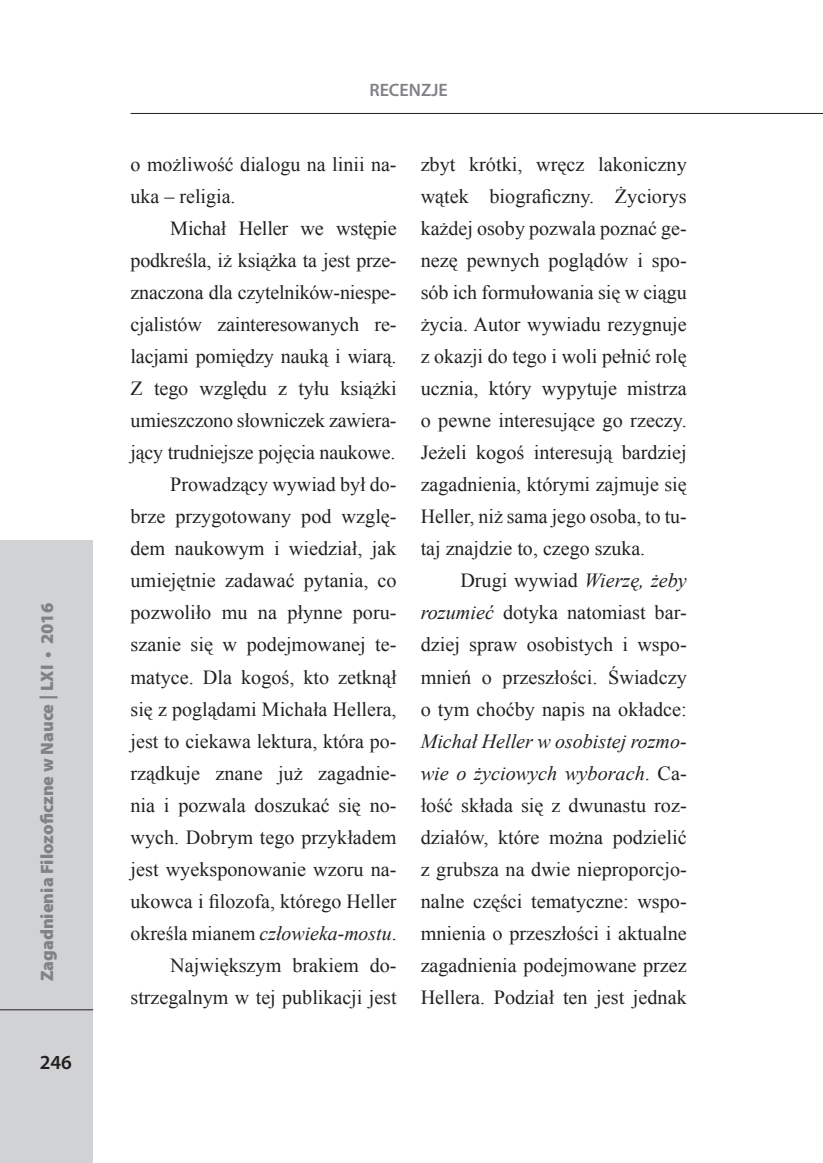
<style>
.page{position:relative;width:823px;height:1163px;background:#fff}
.page>*{position:absolute;margin:0;border:0;box-sizing:border-box;transform-origin:0 0}
.Tekst_recenzje_ZF{font:20px/32px "Times New Roman";color:#231f20;text-align:justify}
.t1{font:600 20px "Myriad Pro";color:#231f20}
.t2{font:900 18px "Myriad Pro";color:#808285}
.t3{font:600 18px "Myriad Pro";color:#808285}
.s1{font-style:italic}
</style>
<div class="page">
<div style="left:0;top:540px;width:93px;height:622px;background:#d1d2d4"></div>
<hr style="left:130px;top:113px;width:692px;height:1px;background:#231f20">
<hr style="left:0;top:1009px;width:93px;height:1px;background:#231f20">
<p class="t2" style="left:35px;top:981px;width:380px;rotate:-90deg">Zagadnienia Filozoficzne w Nauce | LXI • 2016</p>
<p class="t1" style="left:40px;top:1049px;width:34px">246</p>
<p class="t3" style="left:369px;top:79px;width:80px">RECENZJE</p>
<p class="Tekst_recenzje_ZF" style="left:130px;top:148px;width:267px">o możliwość dialogu na linii na&shy;uka – religia.</p>
<p class="Tekst_recenzje_ZF" style="left:130px;top:212px;width:267px;text-indent:40px">Michał Heller we wstępie podkreśla, iż książka ta jest prze&shy;znaczona dla czytelników-niespe&shy;cjalistów zainteresowanych re&shy;lacjami pomiędzy nauką i wiarą.<br>Z tego względu z tyłu książki umieszczono słowniczek zawiera&shy;jący trudniejsze pojęcia naukowe.</p>
<p class="Tekst_recenzje_ZF" style="left:130px;top:468px;width:267px;text-indent:40px">Prowadzący wywiad był do&shy;brze przygotowany pod wzglę&shy;dem naukowym i wiedział, jak umiejętnie zadawać pytania, co pozwoliło mu na płynne poru&shy;szanie się w podejmowanej te&shy;matyce. Dla kogoś, kto zetknął się z poglądami Michała Hellera, jest to ciekawa lektura, która po&shy;rządkuje znane już zagadnie&shy;nia i pozwala doszukać się no&shy;wych. Dobrym tego przykładem jest wyeksponowanie wzoru na&shy;ukowca i filozofa, którego Heller określa mianem <span class="s1">człowieka-mostu</span>.</p>
<p class="Tekst_recenzje_ZF" style="left:130px;top:948px;width:267px;text-align:right">Największym brakiem do&shy;strzegalnym w tej publikacji jest</p>
<p class="Tekst_recenzje_ZF" style="left:420px;top:148px;width:267px">zbyt krótki, wręcz lakoniczny wątek biograficzny. Życiorys każdej osoby pozwala poznać ge&shy;nezę pewnych poglądów i spo&shy;sób ich formułowania się w ciągu życia. Autor wywiadu rezygnuje z okazji do tego i woli pełnić rolę ucznia, który wypytuje mistrza o pewne interesujące go rzeczy.<br>Jeżeli kogoś interesują bardziej zagadnienia, którymi zajmuje się Heller, niż sama jego osoba, to tu&shy;taj znajdzie to, czego szuka.</p>
<p class="Tekst_recenzje_ZF" style="left:420px;top:564px;width:267px;text-indent:40px">Drugi wywiad <span class="s1">Wierzę, żeby rozumieć</span> dotyka natomiast bar&shy;dziej spraw osobistych i wspo&shy;mnień o przeszłości. Świadczy o tym choćby napis na okładce:<br><span class="s1">Michał Heller w osobistej rozmo&shy;wie o życiowych wyborach</span>. Ca&shy;łość składa się z dwunastu roz&shy;działów, które można podzielić z grubsza na dwie nieproporcjo&shy;nalne części tematyczne: wspo&shy;mnienia o przeszłości i aktualne zagadnienia podejmowane przez Hellera. Podział ten jest jednak</p>
</div>
